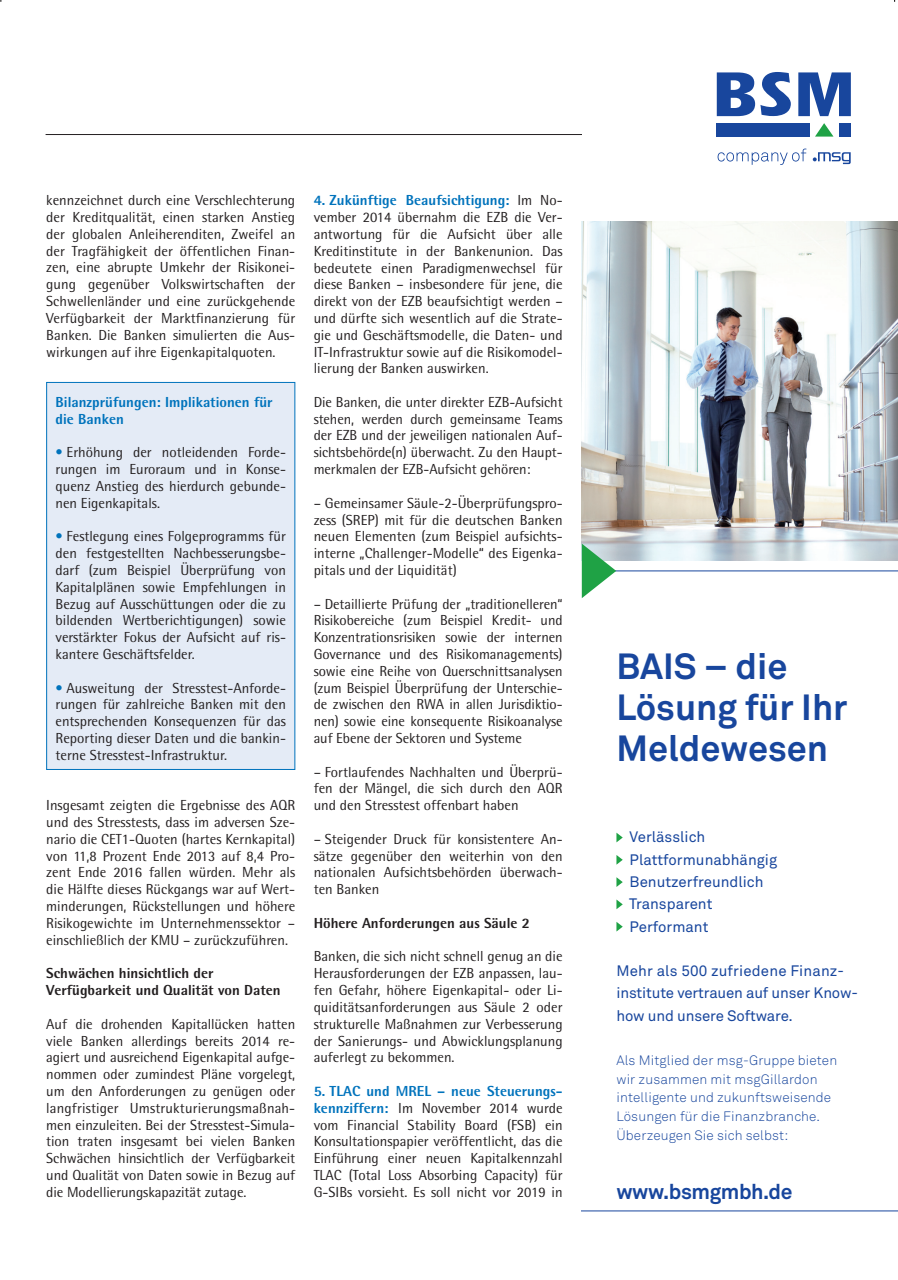
<style>
.page{position:relative;width:898px;height:1280px;background:#fff}
.page>*{position:absolute;margin:0;border:0;box-sizing:border-box;transform-origin:0 0}
.t1{font:700 36px/40.8px "Akkurat Std";color:#18469d}
.t2{font:700 21px "Akkurat Std";letter-spacing:-.02em;color:#18469d}
.t3{font:15px/22.2px "Akkurat Std";color:#18469d}
.t4{font:14.55px/16.8px "Rotis Semi Sans";color:#231f20;text-align:justify}
.t5{font:800 14.55px/16.8px "Rotis Semi Sans";color:#231f20}
.t6{font:800 14.55px/16.8px "Rotis Semi Sans";color:#0073bc}
.t7{font:300 13.5px/18.6px "Akkurat Std";letter-spacing:.01em;color:#18469d}
.s1{color:#0073bc}
.s2{font-weight:800;color:#0073bc}
</style>
<div class="page">
<hr style="left:46px;top:134px;width:784px;height:1px;background:#231f20">
<div style="left:47px;top:382px;width:248px;height:387px;background:#e4ebf6"></div>
<div style="left:46px;top:382px;width:249px;height:388px;border:1px solid #0073bc"></div>
<div style="left:581px;top:0;width:316px;height:1280px;background:#fff"></div>
<svg style="left:716px;top:72px;width:38px;height:44px"></svg>
<svg style="left:760px;top:72px;width:30px;height:44px"></svg>
<div style="left:716px;top:123px;width:93px;height:14px;background:#18469d"></div>
<svg style="left:798px;top:72px;width:52px;height:65px"></svg>
<svg style="left:812px;top:152px;width:38px;height:12px"></svg>
<svg style="left:717px;top:149px;width:89px;height:16px"></svg>
<svg style="left:616px;top:832px;width:6px;height:10px"></svg>
<svg style="left:616px;top:855px;width:6px;height:9px"></svg>
<svg style="left:616px;top:877px;width:6px;height:10px"></svg>
<svg style="left:616px;top:899px;width:6px;height:10px"></svg>
<svg style="left:616px;top:922px;width:6px;height:9px"></svg>
<img style="left:581px;top:222px;width:316px;height:339px">
<hr style="left:582px;top:570px;width:315px;height:1px;background:#18469d">
<hr style="left:581px;top:1210px;width:316px;height:1px;background:#18469d">
<svg style="left:581px;top:543px;width:35px;height:55px"></svg>
<p class="t4" style="left:46px;top:192px;width:250px">kennzeichnet durch eine Verschlechterung der Kreditqualität, einen starken Anstieg der globalen Anleiherenditen, Zweifel an der Tragfähigkeit der öffentlichen Finan&shy;zen, eine abrupte Umkehr der Risikonei&shy;gung gegenüber Volkswirtschaften der Schwellenländer und eine zurückgehende Verfügbarkeit der Marktfinanzierung für Banken. Die Banken simulierten die Aus&shy;wirkungen auf ihre Eigenkapitalquoten.</p>
<p class="t6" style="left:55px;top:393px;width:218px">Bilanzprüfungen: Implikationen für die Banken</p>
<p class="t4" style="left:55px;top:444px;width:232px"><span class="s1">•</span> Erhöhung der notleidenden Forde&shy;rungen im Euroraum und in Konse&shy;quenz Anstieg des hierdurch gebunde&shy;nen Eigenkapitals.</p>
<p class="t4" style="left:55px;top:528px;width:232px"><span class="s1">•</span> Festlegung eines Folgeprogramms für den festgestellten Nachbesserungsbe&shy;darf (zum Beispiel Überprüfung von Kapitalplänen sowie Empfehlungen in Bezug auf Ausschüttungen oder die zu bildenden Wertberichtigungen) sowie verstärkter Fokus der Aufsicht auf ris&shy;kantere Geschäftsfelder.</p>
<p class="t4" style="left:55px;top:679px;width:232px"><span class="s1">•</span> Ausweitung der Stresstest-Anforde&shy;rungen für zahlreiche Banken mit den entsprechenden Konsequenzen für das Reporting dieser Daten und die bankin&shy;terne Stresstest-Infrastruktur.</p>
<p class="t4" style="left:46px;top:796px;width:250px">Insgesamt zeigten die Ergebnisse des AQR und des Stresstests, dass im adversen Sze&shy;nario die CET1-Quoten (hartes Kernkapital) von 11,8 Prozent Ende 2013 auf 8,4 Pro&shy;zent Ende 2016 fallen würden. Mehr als die Hälfte dieses Rückgangs war auf Wert&shy;minderungen, Rückstellungen und höhere Risikogewichte im Unternehmenssektor – einschließlich der KMU – zurückzuführen.</p>
<p class="t5" style="left:46px;top:964px;width:236px">Schwächen hinsichtlich der<br>Verfügbarkeit und Qualität von Daten</p>
<p class="t4" style="left:46px;top:1015px;width:250px">Auf die drohenden Kapitallücken hatten viele Banken allerdings bereits 2014 re&shy;agiert und ausreichend Eigenkapital aufge&shy;nommen oder zumindest Pläne vorgelegt, um den Anforderungen zu genügen oder langfristiger Umstrukturierungsmaßnah&shy;men einzuleiten. Bei der Stresstest-Simula&shy;tion traten insgesamt bei vielen Banken Schwächen hinsichtlich der Verfügbarkeit und Qualität von Daten sowie in Bezug auf die Modellierungskapazität zutage.</p>
<p class="t4" style="left:313px;top:192px;width:250px"><span class="s2">4. Zukünftige Beaufsichtigung:</span> Im No&shy;vember 2014 übernahm die EZB die Ver&shy;antwortung für die Aufsicht über alle Kreditinstitute in der Bankenunion. Das bedeutete einen Paradigmenwechsel für diese Banken – insbesondere für jene, die direkt von der EZB beaufsichtigt werden – und dürfte sich wesentlich auf die Strate&shy;gie und Geschäftsmodelle, die Daten- und IT-Infrastruktur sowie auf die Risikomodel&shy;lierung der Banken auswirken.</p>
<p class="t4" style="left:313px;top:393px;width:250px">Die Banken, die unter direkter EZB-Aufsicht stehen, werden durch gemeinsame Teams der EZB und der jeweiligen nationalen Auf&shy;sichtsbehörde(n) überwacht. Zu den Haupt&shy;merkmalen der EZB-Aufsicht gehören:</p>
<p class="t4" style="left:313px;top:494px;width:250px">– Gemeinsamer Säule-2-Überprüfungspro&shy;zess (SREP) mit für die deutschen Banken neuen Elementen (zum Beispiel aufsichts&shy;interne „Challenger-Modelle“ des Eigenka&shy;pitals und der Liquidität)</p>
<p class="t4" style="left:313px;top:595px;width:250px">– Detaillierte Prüfung der „traditionelleren“ Risikobereiche (zum Beispiel Kredit- und Konzentrationsrisiken sowie der internen Governance und des Risikomanagements) sowie eine Reihe von Querschnittsanalysen (zum Beispiel Überprüfung der Unterschie&shy;de zwischen den RWA in allen Jurisdiktio&shy;nen) sowie eine konsequente Risikoanalyse auf Ebene der Sektoren und Systeme</p>
<p class="t4" style="left:313px;top:763px;width:250px">– Fortlaufendes Nachhalten und Überprü&shy;fen der Mängel, die sich durch den AQR und den Stresstest offenbart haben</p>
<p class="t4" style="left:313px;top:830px;width:250px">– Steigender Druck für konsistentere An&shy;sätze gegenüber den weiterhin von den nationalen Aufsichtsbehörden überwach&shy;ten Banken</p>
<p class="t5" style="left:313px;top:914px;width:218px">Höhere Anforderungen aus Säule 2</p>
<p class="t4" style="left:313px;top:948px;width:250px">Banken, die sich nicht schnell genug an die Herausforderungen der EZB anpassen, lau&shy;fen Gefahr, höhere Eigenkapital- oder Li&shy;quiditätsanforderungen aus Säule 2 oder strukturelle Maßnahmen zur Verbesserung der Sanierungs- und Abwicklungsplanung auferlegt zu bekommen.</p>
<p class="t4" style="left:313px;top:1082px;width:250px"><span class="s2">5. TLAC und MREL – neue Steuerungs&shy;kennziffern:</span> Im November 2014 wurde vom Financial Stability Board (FSB) ein Konsultationspapier veröffentlicht, das die Einführung einer neuen Kapitalkennzahl TLAC (Total Loss Absorbing Capacity) für G-SIBs vorsieht. Es soll nicht vor 2019 in</p>
<h1 class="t1" style="left:616px;top:645px;width:232px">BAIS – die<br>Lösung für Ihr<br>Meldewesen</h1>
<p class="t3" style="left:629px;top:826px;width:149px">Verlässlich<br>Plattformunabhängig<br>Benutzerfreundlich<br>Transparent<br>Performant</p>
<p class="t3" style="left:616px;top:960px;width:243px">Mehr als 500 zufriedene Finanz&shy;institute vertrauen auf unser Know&shy;how und unsere Software.</p>
<p class="t7" style="left:616px;top:1051px;width:222px">Als Mitglied der msg-Gruppe bieten wir zusammen mit msgGillardon intelligente und zukunftsweisende<br>Lösungen für die Finanzbranche.<br>Überzeugen Sie sich selbst:</p>
<h2 class="t2" style="left:616px;top:1178px;width:177px">www.bsmgmbh.de</h2>
</div>
